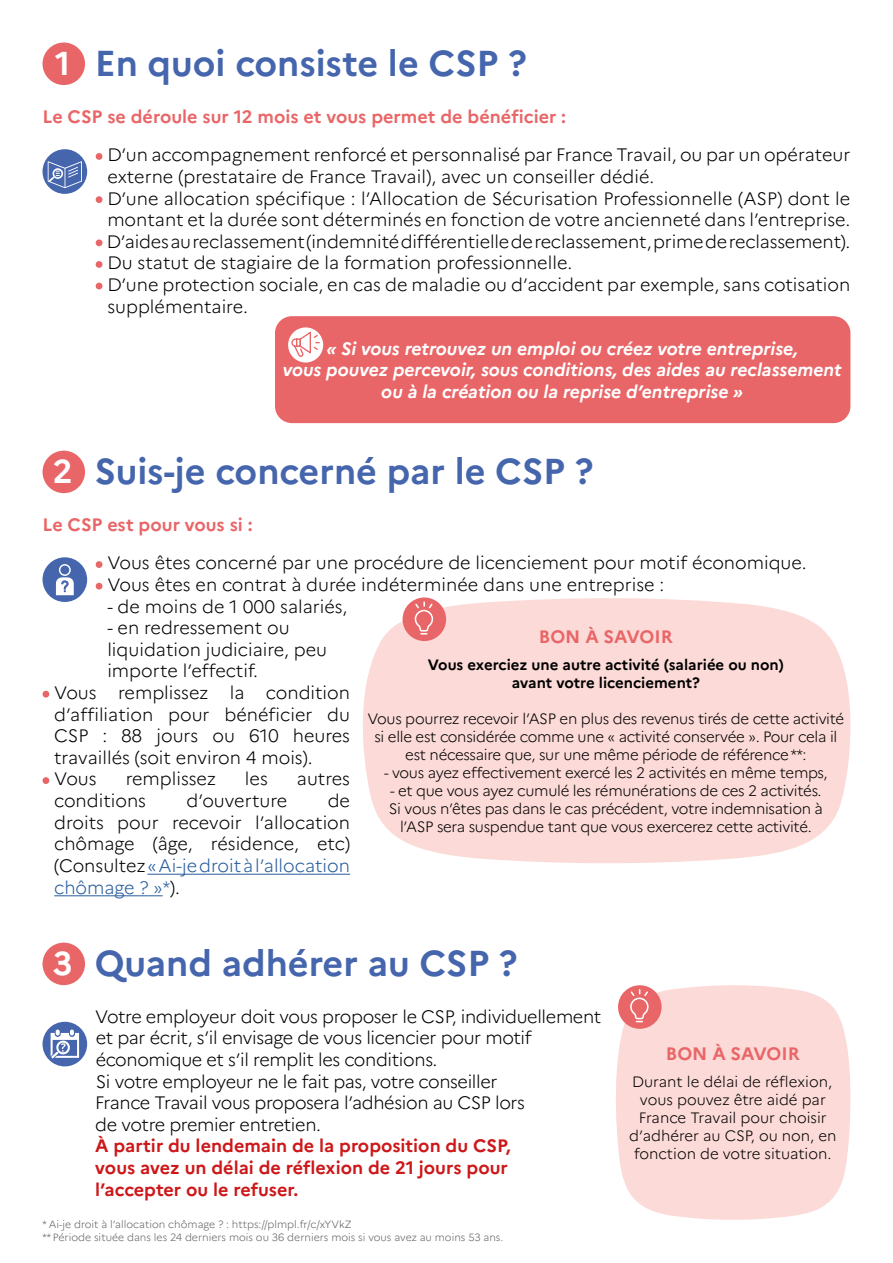
<style>
.page{position:relative;width:893px;height:1263px;background:#fff}
.page>*{position:absolute;margin:0;border:0;box-sizing:border-box;transform-origin:0 0}
.t1{font:700 36px "Marianne";color:#4565ad}
.t2{font:300 18px/21.6px "Marianne";color:#000}
.t3{font:300 18px/21.6px "Marianne";letter-spacing:-.02em;color:#000}
.t4{font:italic 700 18px/21.6px "Marianne";color:#fff;text-align:center}
.t5{font:700 18px/21.6px "Marianne";color:#cd1719}
.t6{font:700 18px "Marianne";color:#e96668}
.t7{font:300 15px/18px "Marianne";letter-spacing:-.02em;color:#000;text-align:center}
.t8{font:300 15px/18px "Marianne";color:#000;text-align:center}
.t9{font:700 15px/18px "Marianne";color:#000;text-align:center}
.t10{font:300 10.5px/12.6px "Marianne";color:#646363}
.s1{font-size:33px;color:#fff}
.s2{color:#275b9b}
</style>
<div class="page">
<hr style="left:147px;top:874px;width:203px;height:1px;background:#275b9b">
<hr style="left:54px;top:895px;width:109px;height:1px;background:#275b9b">
<div style="left:43px;top:43px;width:42px;height:42px;background:#e96668;border-radius:50%"></div>
<div style="left:43px;top:149px;width:44px;height:45px;background:#4565ad;border-radius:50%"></div>
<svg style="left:48px;top:161px;width:34px;height:27px"></svg>
<div style="left:96px;top:153px;width:6px;height:7px;background:#e96668;border-radius:50%"></div>
<div style="left:96px;top:196px;width:6px;height:7px;background:#e96668;border-radius:50%"></div>
<div style="left:96px;top:239px;width:6px;height:7px;background:#e96668;border-radius:50%"></div>
<div style="left:96px;top:261px;width:6px;height:7px;background:#e96668;border-radius:50%"></div>
<svg style="left:96px;top:283px;width:6px;height:6px"></svg>
<div style="left:275px;top:316px;width:575px;height:107px;background:#e96668;border-radius:17px"></div>
<svg style="left:288px;top:327px;width:35px;height:35px"></svg>
<svg style="left:291px;top:330px;width:30px;height:28px"></svg>
<div style="left:43px;top:451px;width:42px;height:42px;background:#e96668;border-radius:50%"></div>
<div style="left:43px;top:557px;width:44px;height:45px;background:#4565ad;border-radius:50%"></div>
<svg style="left:56px;top:564px;width:18px;height:31px"></svg>
<div style="left:96px;top:561px;width:6px;height:7px;background:#e96668;border-radius:50%"></div>
<svg style="left:96px;top:583px;width:6px;height:6px"></svg>
<svg style="left:43px;top:691px;width:6px;height:6px"></svg>
<div style="left:43px;top:777px;width:6px;height:7px;background:#e96668;border-radius:50%"></div>
<div style="left:43px;top:942px;width:42px;height:43px;background:#e96668;border-radius:50%"></div>
<div style="left:43px;top:1022px;width:44px;height:44px;background:#4565ad;border-radius:50%"></div>
<svg style="left:51px;top:1029px;width:28px;height:30px"></svg>
<svg style="left:616px;top:985px;width:235px;height:235px;background:#fbddda"></svg>
<div style="left:618px;top:985px;width:44px;height:44px;background:#e96668;border-radius:50%"></div>
<svg style="left:630px;top:989px;width:19px;height:34px"></svg>
<svg style="left:363px;top:598px;width:488px;height:265px;background:#fbddda"></svg>
<div style="left:403px;top:597px;width:43px;height:44px;background:#e96668;border-radius:50%"></div>
<svg style="left:414px;top:601px;width:20px;height:34px"></svg>
<h1 class="t1" style="left:55px;top:41px;width:473px"><span class="s1">1</span> En quoi consiste le CSP ?</h1>
<p class="t6" style="left:43px;top:105px;width:525px">Le CSP se déroule sur 12 mois et vous permet de bénéficier :</p>
<p class="t2" style="left:107px;top:144px;width:745px">D’un accompagnement renforcé et personnalisé par France Travail, ou par un opérateur externe (prestataire de France Travail), avec un conseiller dédié.<br>D’une allocation spécifique : l’Allocation de Sécurisation Professionnelle (ASP) dont le montant et la durée sont déterminés en fonction de votre ancienneté dans l’entreprise.<br>D’aides au reclassement (indemnité différentielle de reclassement, prime de reclassement).<br>Du statut de stagiaire de la formation professionnelle.<br>D’une protection sociale, en cas de maladie ou d’accident par exemple, sans cotisation supplémentaire.</p>
<p class="t4" style="left:283px;top:338px;width:561px">« Si vous retrouvez un emploi ou créez votre entreprise,<br>vous pouvez percevoir, sous conditions, des aides au reclassement ou à la création ou la reprise d’entreprise »</p>
<h1 class="t1" style="left:53px;top:449px;width:542px"><span class="s1">2</span> Suis-je concerné par le CSP ?</h1>
<p class="t6" style="left:43px;top:513px;width:212px">Le CSP est pour vous si :</p>
<p class="t2" style="left:107px;top:552px;width:701px">Vous êtes concerné par une procédure de licenciement pour motif économique.<br>Vous êtes en contrat à durée indéterminée dans une entreprise :</p>
<p class="t2" style="left:107px;top:595px;width:242px">- de moins de 1 000 salariés,</p>
<p class="t2" style="left:107px;top:617px;width:184px">- en redressement ou</p>
<p class="t2" style="left:107px;top:639px;width:221px">liquidation judiciaire, peu</p>
<p class="t2" style="left:107px;top:660px;width:152px">importe l’effectif.</p>
<p class="t2" style="left:54px;top:682px;width:297px">Vous remplissez la condition</p>
<p class="t2" style="left:54px;top:703px;width:297px">d’affiliation pour bénéficier du</p>
<p class="t2" style="left:54px;top:725px;width:297px">CSP : 88 jours ou 610 heures</p>
<p class="t2" style="left:54px;top:747px;width:260px">travaillés (soit environ 4 mois).</p>
<p class="t2" style="left:54px;top:768px;width:44px">Vous</p>
<p class="t2" style="left:126px;top:768px;width:92px">remplissez</p>
<p class="t2" style="left:245px;top:768px;width:24px">les</p>
<p class="t2" style="left:297px;top:768px;width:55px">autres</p>
<p class="t2" style="left:54px;top:790px;width:93px">conditions</p>
<p class="t2" style="left:187px;top:790px;width:102px">d’ouverture</p>
<p class="t6" style="left:539px;top:626px;width:135px">BON À SAVOIR</p>
<p class="t9" style="left:428px;top:655px;width:358px">Vous exerciez une autre activité (salariée ou non) avant votre licenciement?</p>
<p class="t7" style="left:367px;top:709px;width:478px">Vous pourrez recevoir l’ASP en plus des revenus tirés de cette activité si elle est considérée comme une « activité conservée ». Pour cela il est nécessaire que, sur une même période de référence **:</p>
<p class="t7" style="left:384px;top:763px;width:445px">- vous ayez effectivement exercé les 2 activités en même temps,</p>
<p class="t7" style="left:389px;top:781px;width:436px">- et que vous ayez cumulé les rémunérations de ces 2 activités.<br>Si vous n’êtes pas dans le cas précédent, votre indemnisation à l’ASP sera suspendue tant que vous exercerez cette activité.</p>
<p class="t2" style="left:54px;top:790px;width:297px;text-align:justify;text-indent:273px">de droits pour recevoir l’allocation chômage (âge, résidence, etc) (Consultez <span class="s2">« Ai-je droit à l’allocation chômage ? »*</span>).</p>
<h1 class="t1" style="left:53px;top:941px;width:466px"><span class="s1">3</span> Quand adhérer au CSP ?</h1>
<p class="t3" style="left:95px;top:1005px;width:508px">Votre employeur doit vous proposer le CSP, individuellement et par écrit, s’il envisage de vous licencier pour motif économique et s’il remplit les conditions.<br>Si votre employeur ne le fait pas, votre conseiller<br>France Travail vous proposera l’adhésion au CSP lors<br>de votre premier entretien.</p>
<p class="t5" style="left:95px;top:1135px;width:417px">À partir du lendemain de la proposition du CSP, vous avez un délai de réflexion de 21 jours pour l’accepter ou le refuser.</p>
<p class="t10" style="left:43px;top:1218px;width:462px">* Ai-je droit à l’allocation chômage ? : https://plmpl.fr/c/xYVkZ<br>** Période située dans les 24 derniers mois ou 36 derniers mois si vous avez au moins 53 ans.</p>
<p class="t6" style="left:666px;top:1043px;width:135px">BON À SAVOIR</p>
<p class="t8" style="left:629px;top:1072px;width:209px">Durant le délai de réflexion, vous pouvez être aidé par<br>France Travail pour choisir d’adhérer au CSP, ou non, en fonction de votre situation.</p>
</div>
